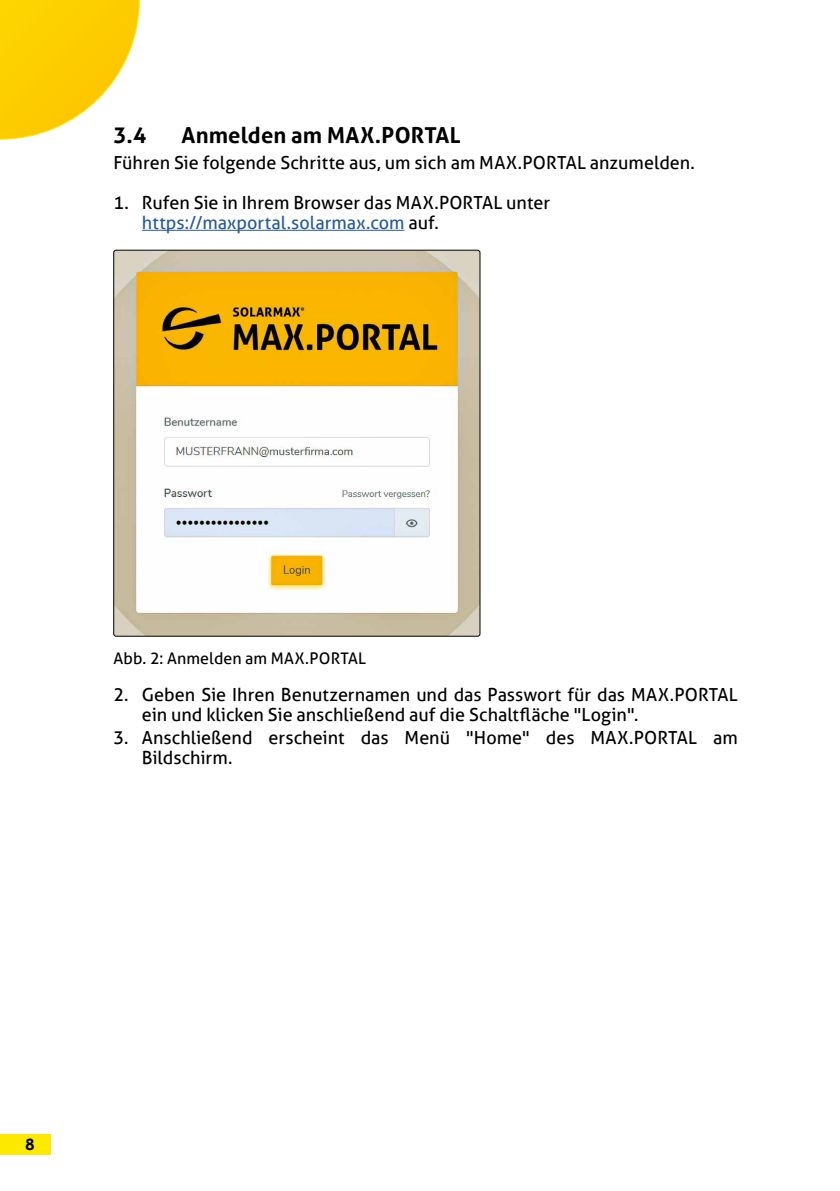
<style>
.page{position:relative;width:840px;height:1191px;background:#fff}
.page>*{position:absolute;margin:0;border:0;box-sizing:border-box;transform-origin:0 0}
.t1{font:700 22px "Aller";letter-spacing:.005em;color:#000}
.t2{font:18px/20px "Aller";color:#000}
.t3{font:16px "Aller";letter-spacing:.01em;color:#000}
.t4{font:700 16px "Aller";color:#000}
.s1{color:#275b9b}
</style>
<div class="page">
<div style="left:0;top:1134px;width:50px;height:20px;background:#fce900"></div>
<svg style="left:0;top:0;width:139px;height:139px"></svg>
<hr style="left:142px;top:230px;width:262px;height:1px;background:#275b9b">
<img style="left:115px;top:252px;width:363px;height:382px">
<div style="left:113px;top:250px;width:367px;height:386px;border:1px solid #000;border-radius:2px"></div>
<p class="t1" style="left:113px;top:122px;width:34px">3.4</p>
<p class="t1" style="left:181px;top:122px;width:280px">Anmelden am MAX.PORTAL</p>
<p class="t2" style="left:113px;top:152px;width:582px">Führen Sie folgende Schritte aus, um sich am MAX.PORTAL anzumelden.</p>
<p class="t2" style="left:142px;top:192px;width:409px;text-indent:-28px">1. Rufen Sie in Ihrem Browser das MAX.PORTAL unter <span class="s1">https://maxportal.solarmax.com</span> auf.</p>
<p class="t3" style="left:113px;top:648px;width:254px">Abb. 2: Anmelden am MAX.PORTAL</p>
<p class="t2" style="left:142px;top:684px;width:597px;text-indent:-28px">2. Geben Sie Ihren Benutzernamen und das Passwort für das MAX.PORTAL ein und klicken Sie anschließend auf die Schaltfläche "Login".</p>
<p class="t2" style="left:142px;top:727px;width:597px;text-indent:-28px">3. Anschließend erscheint das Menü "Home" des MAX.PORTAL am<br>Bildschirm.</p>
<p class="t4" style="left:25px;top:1134px;width:11px">8</p>
</div>
